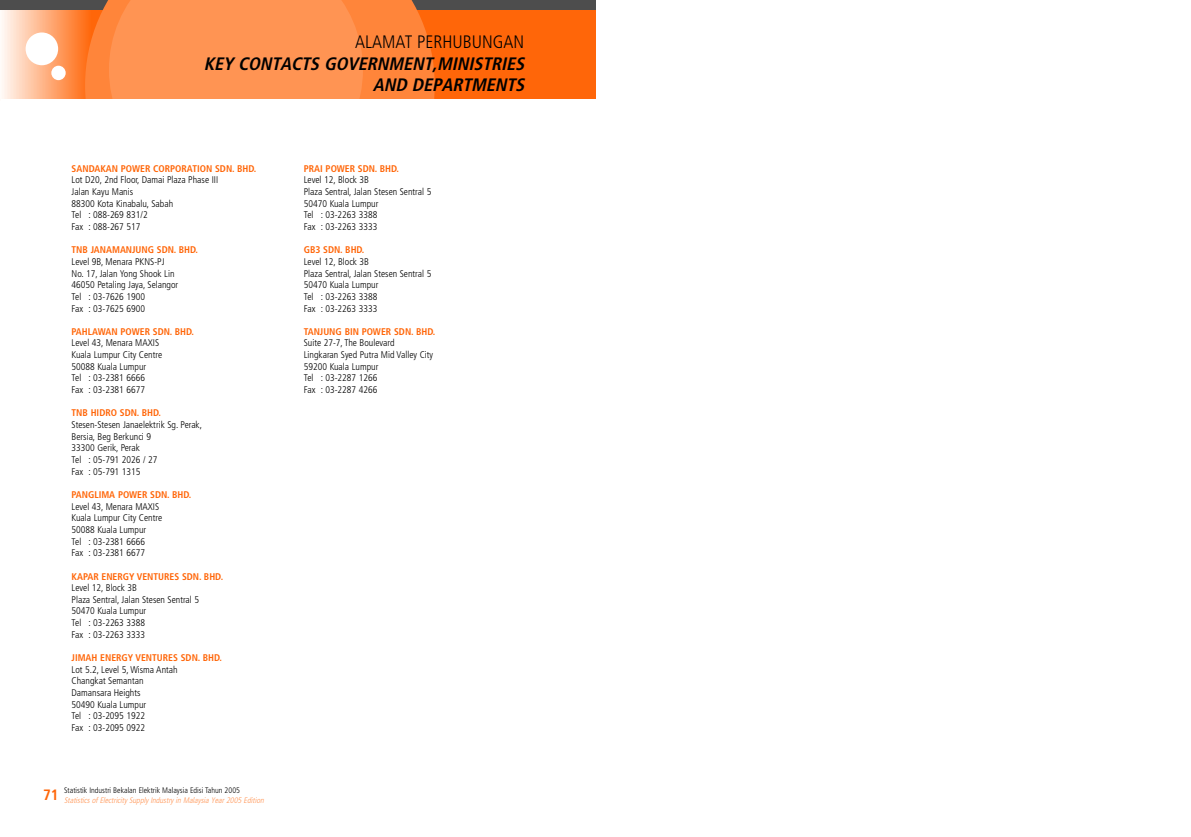
<style>
.page{position:relative;width:1191px;height:837px;background:#fff}
.page>*{position:absolute;margin:0;border:0;box-sizing:border-box;transform-origin:0 0}
.t1{font:italic 700 condensed 18px/21.6px "Frutiger";color:#000;text-align:right}
.t2{font:300 condensed 18px "Frutiger";color:#000}
.t3{font:300 condensed 9.7px/11.6px "Frutiger";color:#000}
.t4{font:700 condensed 9.7px "Frutiger";color:#ff6609}
.t5{font:italic 300 condensed 8px/10px "Frutiger";color:#ff9453}
.s1{font-weight:700;font-style:normal;font-size:15px;color:#ff6609}
.s2{font-style:normal;color:#000}
</style>
<div class="page">
<div style="left:0;top:0;width:595px;height:22px;background:#4d4d4d"></div>
<div style="left:0;top:10px;width:595px;height:90px;background:#ff6609"></div>
<hr style="left:0;top:10px;width:1px;height:90px;background:#fffdfc">
<hr style="left:1px;top:10px;width:1px;height:90px;background:#fffbf9">
<hr style="left:2px;top:10px;width:1px;height:90px;background:#fffaf7">
<hr style="left:3px;top:10px;width:1px;height:90px;background:#fff8f4">
<hr style="left:4px;top:10px;width:1px;height:90px;background:#fff6f1">
<hr style="left:5px;top:10px;width:1px;height:90px;background:#fff5ef">
<hr style="left:6px;top:10px;width:1px;height:90px;background:#fff3ec">
<hr style="left:7px;top:10px;width:1px;height:90px;background:#fff1e9">
<hr style="left:8px;top:10px;width:1px;height:90px;background:#fff0e7">
<hr style="left:9px;top:10px;width:1px;height:90px;background:#ffeee4">
<hr style="left:10px;top:10px;width:1px;height:90px;background:#ffece1">
<hr style="left:11px;top:10px;width:1px;height:90px;background:#ffebdf">
<hr style="left:12px;top:10px;width:1px;height:90px;background:#ffe9dc">
<hr style="left:13px;top:10px;width:1px;height:90px;background:#ffe8d9">
<hr style="left:14px;top:10px;width:1px;height:90px;background:#ffe6d7">
<hr style="left:15px;top:10px;width:1px;height:90px;background:#ffe4d4">
<hr style="left:16px;top:10px;width:1px;height:90px;background:#ffe2d1">
<hr style="left:17px;top:10px;width:1px;height:90px;background:#ffe1cf">
<hr style="left:18px;top:10px;width:1px;height:90px;background:#ffdfcc">
<hr style="left:19px;top:10px;width:1px;height:90px;background:#ffdec9">
<hr style="left:20px;top:10px;width:1px;height:90px;background:#ffdcc7">
<hr style="left:21px;top:10px;width:1px;height:90px;background:#ffdbc4">
<hr style="left:22px;top:10px;width:1px;height:90px;background:#ffd8c1">
<hr style="left:23px;top:10px;width:1px;height:90px;background:#ffd7bf">
<hr style="left:24px;top:10px;width:1px;height:90px;background:#ffd5bc">
<hr style="left:25px;top:10px;width:1px;height:90px;background:#ffd4b9">
<hr style="left:26px;top:10px;width:1px;height:90px;background:#ffd2b7">
<hr style="left:27px;top:10px;width:1px;height:90px;background:#ffd1b4">
<hr style="left:28px;top:10px;width:1px;height:90px;background:#ffcfb1">
<hr style="left:29px;top:10px;width:1px;height:90px;background:#ffceaf">
<hr style="left:30px;top:10px;width:1px;height:90px;background:#ffcbac">
<hr style="left:31px;top:10px;width:1px;height:90px;background:#ffcaa9">
<hr style="left:32px;top:10px;width:1px;height:90px;background:#ffc8a8">
<hr style="left:33px;top:10px;width:1px;height:90px;background:#ffc7a4">
<hr style="left:34px;top:10px;width:1px;height:90px;background:#ffc5a1">
<hr style="left:35px;top:10px;width:1px;height:90px;background:#ffc49f">
<hr style="left:36px;top:10px;width:1px;height:90px;background:#ffc29d">
<hr style="left:37px;top:10px;width:1px;height:90px;background:#ffc09a">
<hr style="left:38px;top:10px;width:1px;height:90px;background:#ffbe97">
<hr style="left:39px;top:10px;width:1px;height:90px;background:#ffbd94">
<hr style="left:40px;top:10px;width:1px;height:90px;background:#ffbb93">
<hr style="left:41px;top:10px;width:1px;height:90px;background:#ffba90">
<hr style="left:42px;top:10px;width:1px;height:90px;background:#ffb88d">
<hr style="left:43px;top:10px;width:1px;height:90px;background:#ffb78a">
<hr style="left:44px;top:10px;width:1px;height:90px;background:#ffb588">
<hr style="left:45px;top:10px;width:1px;height:90px;background:#ffb385">
<hr style="left:46px;top:10px;width:1px;height:90px;background:#ffb183">
<hr style="left:47px;top:10px;width:1px;height:90px;background:#ffb080">
<hr style="left:48px;top:10px;width:1px;height:90px;background:#ffae7d">
<hr style="left:49px;top:10px;width:1px;height:90px;background:#ffad7b">
<hr style="left:50px;top:10px;width:1px;height:90px;background:#ffab78">
<hr style="left:51px;top:10px;width:1px;height:90px;background:#ffa975">
<hr style="left:52px;top:10px;width:1px;height:90px;background:#ffa873">
<hr style="left:53px;top:10px;width:1px;height:90px;background:#ffa670">
<hr style="left:54px;top:10px;width:1px;height:90px;background:#ffa46d">
<hr style="left:55px;top:10px;width:1px;height:90px;background:#ffa36b">
<hr style="left:56px;top:10px;width:1px;height:90px;background:#ffa168">
<hr style="left:57px;top:10px;width:1px;height:90px;background:#ff9f65">
<hr style="left:58px;top:10px;width:1px;height:90px;background:#ff9e63">
<hr style="left:59px;top:10px;width:1px;height:90px;background:#ff9c60">
<hr style="left:60px;top:10px;width:1px;height:90px;background:#ff9a5d">
<hr style="left:61px;top:10px;width:1px;height:90px;background:#ff995b">
<hr style="left:62px;top:10px;width:1px;height:90px;background:#ff9758">
<hr style="left:63px;top:10px;width:1px;height:90px;background:#ff9555">
<hr style="left:64px;top:10px;width:1px;height:90px;background:#ff9453">
<hr style="left:65px;top:10px;width:1px;height:90px;background:#ff9250">
<hr style="left:66px;top:10px;width:1px;height:90px;background:#ff904d">
<hr style="left:67px;top:10px;width:1px;height:90px;background:#ff8f4b">
<hr style="left:68px;top:10px;width:1px;height:90px;background:#ff8d48">
<hr style="left:69px;top:10px;width:1px;height:90px;background:#ff8b45">
<hr style="left:70px;top:10px;width:1px;height:90px;background:#ff8a43">
<hr style="left:71px;top:10px;width:1px;height:90px;background:#ff8840">
<hr style="left:72px;top:10px;width:1px;height:90px;background:#ff863d">
<hr style="left:73px;top:10px;width:1px;height:90px;background:#ff853b">
<hr style="left:74px;top:10px;width:1px;height:90px;background:#ff8338">
<hr style="left:75px;top:10px;width:1px;height:90px;background:#ff8135">
<hr style="left:76px;top:10px;width:1px;height:90px;background:#ff8033">
<hr style="left:77px;top:10px;width:1px;height:90px;background:#ff7e30">
<hr style="left:78px;top:10px;width:1px;height:90px;background:#ff7d2e">
<hr style="left:79px;top:10px;width:1px;height:90px;background:#ff7b2b">
<hr style="left:80px;top:10px;width:1px;height:90px;background:#ff7928">
<hr style="left:81px;top:10px;width:1px;height:90px;background:#ff7826">
<hr style="left:82px;top:10px;width:1px;height:90px;background:#ff7623">
<hr style="left:83px;top:10px;width:1px;height:90px;background:#ff7420">
<hr style="left:84px;top:10px;width:1px;height:90px;background:#ff731e">
<div style="left:26px;top:32px;width:32px;height:33px;background:#fff;border-radius:50%"></div>
<div style="left:51px;top:66px;width:15px;height:14px;background:#fff;border-radius:50%"></div>
<svg style="left:85px;top:0;width:350px;height:100px;background:#f78138"></svg>
<div style="left:109px;top:0;width:254px;height:100px;background:#ff9453"></div>
<h1 class="t2" style="left:355px;top:35px;width:170px">ALAMAT PERHUBUNGAN</h1>
<h1 class="t1" style="left:204px;top:54px;width:325px">KEY CONTACTS GOVERNMENT,MINISTRIES<br>AND DEPARTMENTS</h1>
<p class="t4" style="left:72px;top:164px;width:186px">SANDAKAN POWER CORPORATION SDN. BHD.</p>
<p class="t3" style="left:72px;top:175px;width:148px">Lot D20, 2nd Floor, Damai Plaza Phase III<br>Jalan Kayu Manis<br>88300 Kota Kinabalu, Sabah<br>Tel : 088-269 831/2<br>Fax : 088-267 517</p>
<p class="t4" style="left:72px;top:246px;width:128px">TNB JANAMANJUNG SDN. BHD.</p>
<p class="t3" style="left:72px;top:256px;width:108px">Level 9B, Menara PKNS-PJ<br>No. 17, Jalan Yong Shook Lin<br>46050 Petaling Jaya, Selangor<br>Tel : 03-7626 1900<br>Fax : 03-7625 6900</p>
<p class="t4" style="left:72px;top:327px;width:124px">PAHLAWAN POWER SDN. BHD.</p>
<p class="t3" style="left:72px;top:338px;width:92px">Level 43, Menara MAXIS<br>Kuala Lumpur City Centre<br>50088 Kuala Lumpur<br>Tel : 03-2381 6666<br>Fax : 03-2381 6677</p>
<p class="t4" style="left:72px;top:409px;width:91px">TNB HIDRO SDN. BHD.</p>
<p class="t3" style="left:72px;top:419px;width:132px">Stesen-Stesen Janaelektrik Sg. Perak,<br>Bersia, Beg Berkunci 9<br>33300 Gerik, Perak<br>Tel : 05-791 2026 / 27<br>Fax : 05-791 1315</p>
<p class="t4" style="left:72px;top:490px;width:121px">PANGLIMA POWER SDN. BHD.</p>
<p class="t3" style="left:72px;top:501px;width:92px">Level 43, Menara MAXIS<br>Kuala Lumpur City Centre<br>50088 Kuala Lumpur<br>Tel : 03-2381 6666<br>Fax : 03-2381 6677</p>
<p class="t4" style="left:72px;top:572px;width:153px">KAPAR ENERGY VENTURES SDN. BHD.</p>
<p class="t3" style="left:72px;top:582px;width:129px">Level 12, Block 3B<br>Plaza Sentral, Jalan Stesen Sentral 5<br>50470 Kuala Lumpur<br>Tel : 03-2263 3388<br>Fax : 03-2263 3333</p>
<p class="t4" style="left:72px;top:653px;width:152px">JIMAH ENERGY VENTURES SDN. BHD.</p>
<p class="t3" style="left:72px;top:664px;width:108px">Lot 5.2, Level 5, Wisma Antah<br>Changkat Semantan<br>Damansara Heights<br>50490 Kuala Lumpur<br>Tel : 03-2095 1922<br>Fax : 03-2095 0922</p>
<p class="t5" style="left:64px;top:785px;width:203px;text-indent:-21px"><span class="s1">71</span> <span class="s2">Statistik Industri Bekalan Elektrik Malaysia Edisi Tahun 2005<br></span>Statisticsof Electricity Supply Industry in Malaysia Year2005 Edition</p>
<p class="t4" style="left:304px;top:164px;width:97px">PRAI POWER SDN. BHD.</p>
<p class="t3" style="left:304px;top:175px;width:129px">Level 12, Block 3B<br>Plaza Sentral, Jalan Stesen Sentral 5<br>50470 Kuala Lumpur<br>Tel : 03-2263 3388<br>Fax : 03-2263 3333</p>
<p class="t4" style="left:304px;top:246px;width:62px">GB3 SDN. BHD.</p>
<p class="t3" style="left:304px;top:256px;width:129px">Level 12, Block 3B<br>Plaza Sentral, Jalan Stesen Sentral 5<br>50470 Kuala Lumpur<br>Tel : 03-2263 3388<br>Fax : 03-2263 3333</p>
<p class="t4" style="left:304px;top:327px;width:133px">TANJUNG BIN POWER SDN. BHD.</p>
<p class="t3" style="left:304px;top:338px;width:131px">Suite 27-7, The Boulevard<br>Lingkaran Syed Putra Mid Valley City<br>59200 Kuala Lumpur<br>Tel : 03-2287 1266<br>Fax : 03-2287 4266</p>
</div>
